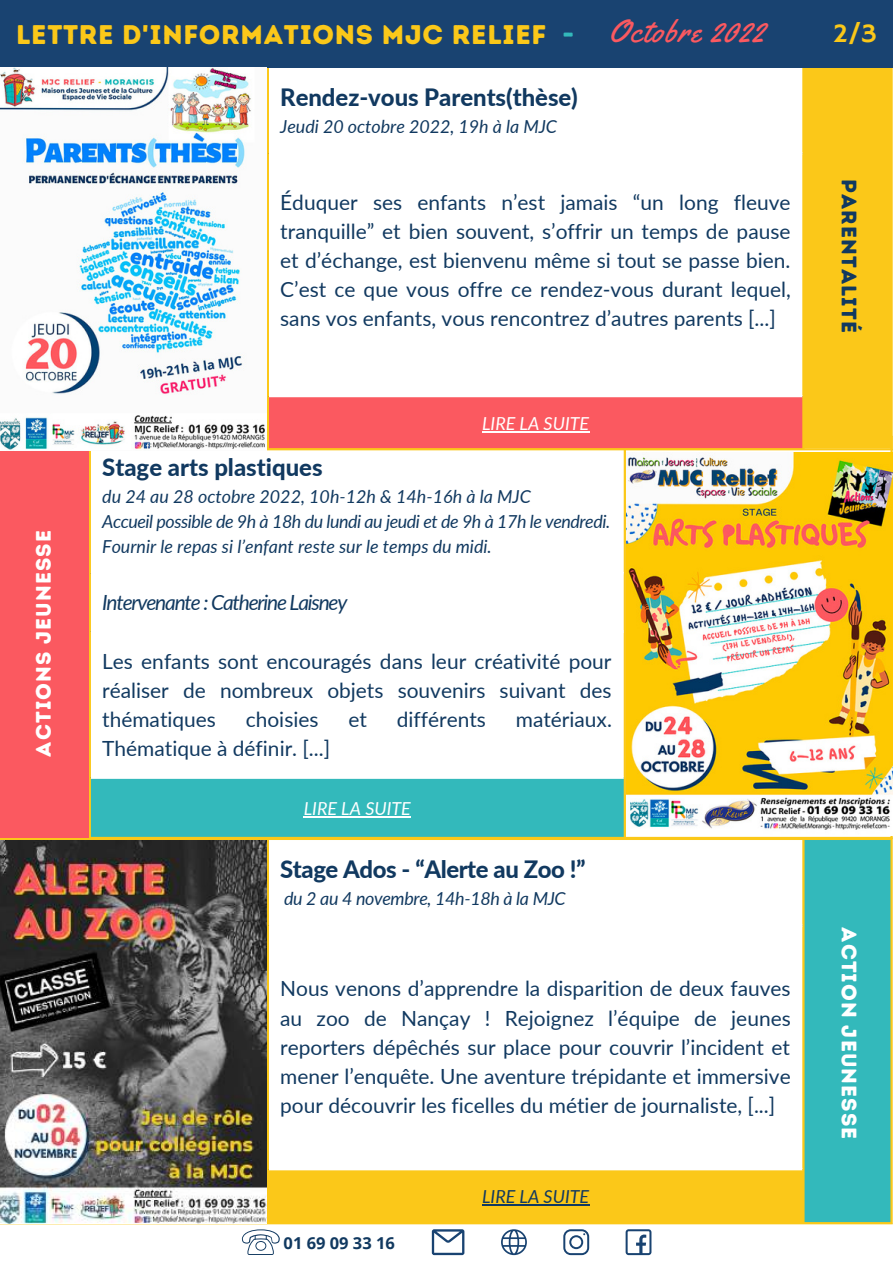
<style>
.page{position:relative;width:893px;height:1264px;background:#fff}
.page>*{position:absolute;margin:0;border:0;box-sizing:border-box;transform-origin:0 0}
.t1{font:27px "Intro Rust Base";letter-spacing:.025em;color:#fbc819}
.t2{font:27px "Hammersmith One";color:#fbc819}
.t3{font:800 23.85px "Lato";color:#113960}
.t4{font:800 23.85px "Lato";letter-spacing:-.02em;color:#113960}
.t5{font:21px "Intro Rust Base";letter-spacing:.05em;color:#fff}
.t6{font:21px "Intro Rust Base";letter-spacing:.05em;color:#113960}
.t7{font:20.85px/29.2px "Lato";color:#113960;text-align:justify}
.t8{font:italic 20.85px "Lato";letter-spacing:-.055em;color:#113960}
.t9{font:italic 17.85px/24.8px "Lato";color:#113960}
.t10{font:italic 17.85px "Lato";letter-spacing:-.02em;color:#113960}
.t11{font:italic 17.85px "Lato";color:#fff}
.t12{font:700 16.5px "Open Sans";color:#113960}
.s1{color:#33b9bb}
.s2{font-family:"Yellowtail";font-size:31.5px;color:#fb5960}
</style>
<div class="page">
<div style="left:803px;top:838px;width:89px;height:384px;background:#33b9bb"></div>
<div style="left:267px;top:1168px;width:536px;height:55px;background:#fbc819"></div>
<hr style="left:482px;top:1204px;width:107px;height:1px;background:#113960">
<hr style="left:0;top:840px;width:2px;height:381px;background:#fbc819">
<hr style="left:267px;top:840px;width:2px;height:381px;background:#fbc819">
<hr style="left:802px;top:840px;width:2px;height:381px;background:#fbc819">
<hr style="left:890px;top:840px;width:2px;height:381px;background:#fbc819">
<hr style="left:0;top:837px;width:892px;height:3px;background:#fbc819">
<hr style="left:0;top:1221px;width:892px;height:3px;background:#fbc819">
<hr style="left:269px;top:1168px;width:533px;height:2px;background:#fff">
<div style="left:89px;top:777px;width:536px;height:61px;background:#33b9bb"></div>
<hr style="left:304px;top:816px;width:107px;height:1px;background:#fff">
<hr style="left:0;top:438px;width:2px;height:398px;background:#fbc819">
<hr style="left:89px;top:438px;width:2px;height:398px;background:#fbc819">
<hr style="left:623px;top:438px;width:3px;height:398px;background:#fbc819">
<hr style="left:890px;top:438px;width:2px;height:398px;background:#fbc819">
<hr style="left:0;top:436px;width:892px;height:2px;background:#fbc819">
<hr style="left:0;top:836px;width:892px;height:3px;background:#fbc819">
<hr style="left:91px;top:776px;width:532px;height:2px;background:#fff">
<div style="left:267px;top:396px;width:536px;height:53px;background:#fb5960"></div>
<hr style="left:482px;top:431px;width:107px;height:1px;background:#fff">
<hr style="left:267px;top:68px;width:2px;height:380px;background:#fbc819">
<hr style="left:802px;top:68px;width:2px;height:380px;background:#fbc819">
<hr style="left:0;top:66px;width:892px;height:2px;background:#fbc819">
<hr style="left:0;top:448px;width:892px;height:2px;background:#fbc819">
<hr style="left:269px;top:395px;width:533px;height:2px;background:#fff">
<div style="left:803px;top:63px;width:89px;height:385px;background:#fbc819"></div>
<div style="left:0;top:0;width:892px;height:67px;background:#194371"></div>
<svg style="left:432px;top:1229px;width:32px;height:26px"></svg>
<svg style="left:501px;top:1229px;width:26px;height:26px"></svg>
<svg style="left:625px;top:1229px;width:26px;height:26px"></svg>
<svg style="left:563px;top:1229px;width:26px;height:26px"></svg>
<svg style="left:242px;top:1229px;width:38px;height:25px"></svg>
<div style="left:0;top:451px;width:89px;height:386px;background:#fb5960"></div>
<img style="left:0;top:68px;width:266px;height:382px">
<img style="left:626px;top:453px;width:266px;height:382px">
<img style="left:0;top:841px;width:266px;height:382px">
<p class="t1" style="left:16px;top:17px;width:749px">LETTRE D'INFORMATIONS MJC RELIEF <span class="s1">-</span> <span class="s2">Octobre 2022</span></p>
<p class="t2" style="left:832px;top:17px;width:46px">2/3</p>
<p class="t5" style="left:30px;top:756px;width:228px;rotate:-90deg">ACTIONS JEUNESSE</p>
<p class="t3" style="left:280px;top:79px;width:299px">Rendez-vous Parents(thèse)</p>
<p class="t9" style="left:280px;top:113px;width:278px">Jeudi 20 octobre 2022, 19h à la MJC</p>
<p class="t7" style="left:280px;top:186px;width:512px">Éduquer ses enfants n’est jamais “un long fleuve tranquille” et bien souvent, s’offrir un temps de pause et d’échange, est bienvenu même si tout se passe bien.<br>C’est ce que vous offre ce rendez-vous durant lequel, sans vos enfants, vous rencontrez d’autres parents [...]</p>
<p class="t11" style="left:482px;top:410px;width:109px">LIRE LA SUITE</p>
<p class="t3" style="left:102px;top:449px;width:222px">Stage arts plastiques</p>
<p class="t9" style="left:102px;top:483px;width:509px">du 24 au 28 octobre 2022, 10h-12h &amp; 14h-16h à la MJC<br>Accueil possible de 9h à 18h du lundi au jeudi et de 9h à 17h le vendredi.<br>Fournir le repas si l’enfant reste sur le temps du midi.</p>
<p class="t8" style="left:102px;top:587px;width:247px">Intervenante : Catherine Laisney</p>
<p class="t7" style="left:102px;top:645px;width:511px">Les enfants sont encouragés dans leur créativité pour réaliser de nombreux objets souvenirs suivant des thématiques</p>
<p class="t7" style="left:246px;top:704px;width:74px">choisies</p>
<p class="t7" style="left:348px;top:704px;width:20px">et</p>
<p class="t7" style="left:396px;top:704px;width:91px">différents</p>
<p class="t7" style="left:516px;top:704px;width:98px">matériaux.</p>
<p class="t7" style="left:102px;top:733px;width:229px">Thématique à définir. [...]</p>
<p class="t11" style="left:304px;top:795px;width:109px">LIRE LA SUITE</p>
<p class="t4" style="left:280px;top:851px;width:307px">Stage Ados - “Alerte au Zoo !”</p>
<p class="t10" style="left:284px;top:885px;width:283px">du 2 au 4 novembre, 14h-18h à la MJC</p>
<p class="t7" style="left:280px;top:973px;width:512px">Nous venons d’apprendre la disparition de deux fauves au zoo de Nançay ! Rejoignez l’équipe de jeunes reporters dépêchés sur place pour couvrir l’incident et mener l’enquête. Une aventure trépidante et immersive pour découvrir les ficelles du métier de journaliste, [...]</p>
<p class="t12" style="left:283px;top:1230px;width:113px">01 69 09 33 16</p>
<p class="t9" style="left:482px;top:1183px;width:109px">LIRE LA SUITE</p>
<p class="t6" style="left:862px;top:179px;width:155px;rotate:90deg">PARENTALITÉ</p>
<p class="t5" style="left:862px;top:927px;width:213px;rotate:90deg">ACTION JEUNESSE</p>
</div>
